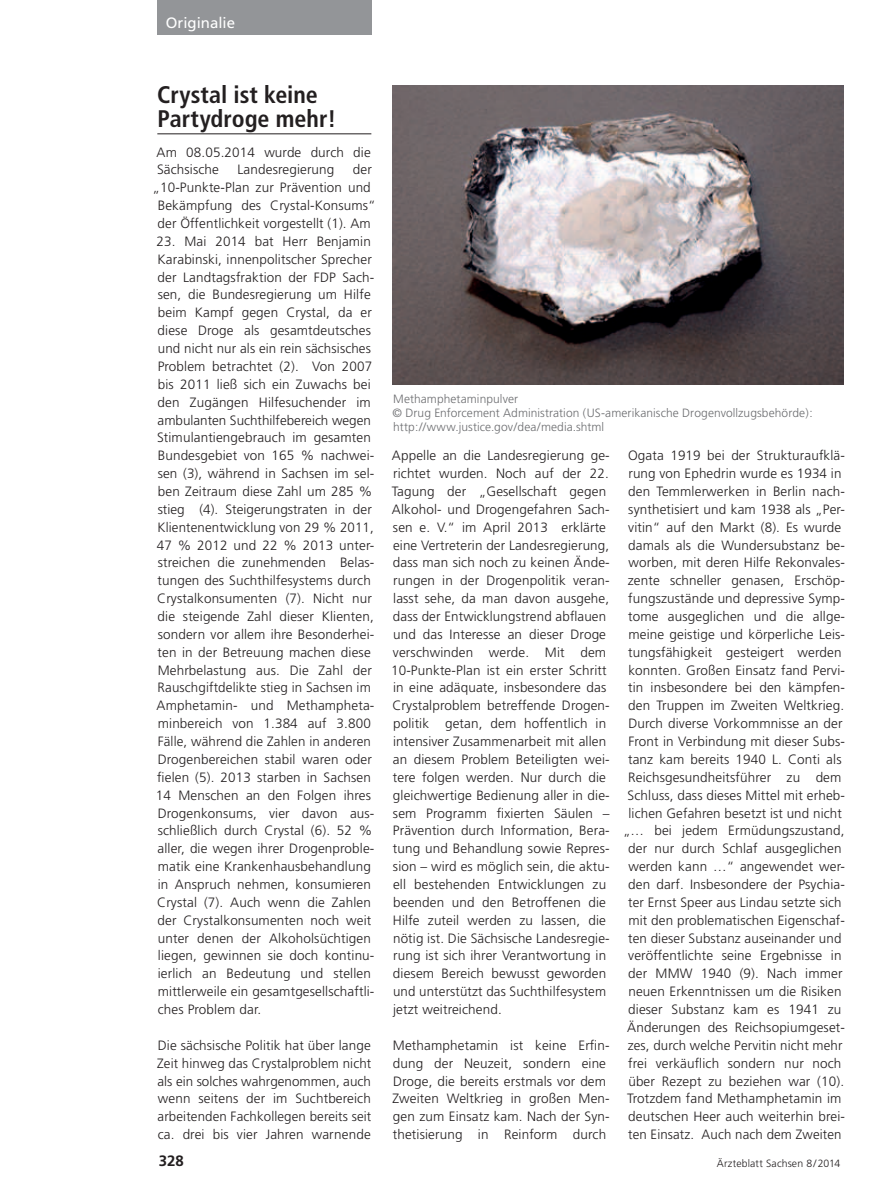
<style>
.page{position:relative;width:893px;height:1191px;background:#fff}
.page>*{position:absolute;margin:0;border:0;box-sizing:border-box;transform-origin:0 0}
.Überschrift{font:700 condensed 24px/24px "Frutiger";color:#231f20}
.t1{font:15px "Frutiger";color:#fff}
.t2{font:700 15px "Frutiger";color:#231f20}
.Text_allgemein{font:300 13.5px/17.9px "Frutiger";letter-spacing:.01em;color:#231f20}
.Bildunterschrift{font:300 12px "Frutiger";letter-spacing:.005em;color:#6c6d70}
.t3{font:300 10.5px "Frutiger";letter-spacing:.01em;color:#231f20}
</style>
<div class="page">
<hr style="left:157px;top:133px;width:214px;height:1px;background:#231f20">
<div style="left:157px;top:0;width:214px;height:34px;background:#939598"></div>
<img style="left:393px;top:85px;width:450px;height:300px">
<p class="t1" style="left:166px;top:14px;width:71px">Originalie</p>
<p class="Überschrift" style="left:157px;top:83px;width:181px">Crystal ist keine<br>Partydroge mehr!</p>
<p class="Text_allgemein" style="left:157px;top:143px;width:216px">Am 08.05.2014 wurde durch die<br>Sächsische</p>
<p class="Text_allgemein" style="left:237px;top:161px;width:98px">Landesregierung</p>
<p class="Text_allgemein" style="left:353px;top:161px;width:21px">der</p>
<p class="Text_allgemein" style="left:152px;top:179px;width:220px">„10-Punkte-Plan zur Prävention und</p>
<p class="Text_allgemein" style="left:158px;top:196px;width:219px">Bekämpfung des Crystal-Konsums“</p>
<p class="Text_allgemein" style="left:158px;top:214px;width:215px">der Öffentlichkeit vorgestellt (1). Am</p>
<p class="Text_allgemein" style="left:156px;top:232px;width:220px">23. Mai 2014 bat Herr Benjamin Karabinski, innenpolitscher Sprecher der Landtagsfraktion der FDP Sach&shy;sen, die Bundesregierung um Hilfe beim Kampf gegen Crystal, da er diese Droge als gesamtdeutsches und nicht nur als ein rein sächsisches Problem betrachtet (2). Von 2007 bis 2011 ließ sich ein Zuwachs bei den Zugängen Hilfesuchender im ambulanten Suchthilfebereich wegen Stimulantiengebrauch im gesamten Bundesgebiet von 165 % nachwei&shy;sen (3), während in Sachsen im sel&shy;ben Zeitraum diese Zahl um 285 % stieg (4). Steigerungstraten in der Klientenentwicklung von 29 % 2011, 47 % 2012 und 22 % 2013 unter&shy;streichen die zunehmenden Belas&shy;tungen des Suchthilfesystems durch Crystalkonsumenten (7). Nicht nur die steigende Zahl dieser Klienten, sondern vor allem ihre Besonderhei&shy;ten in der Betreuung machen diese Mehrbelastung aus. Die Zahl der Rauschgiftdelikte stieg in Sachsen im Amphetamin- und Methampheta&shy;minbereich von 1.384 auf 3.800<br>Fälle, während die Zahlen in anderen Drogenbereichen stabil waren oder fielen (5). 2013 starben in Sachsen 14 Menschen an den Folgen ihres Drogenkonsums, vier davon aus&shy;schließlich durch Crystal (6). 52 % aller, die wegen ihrer Drogenproble&shy;matik eine Krankenhausbehandlung in Anspruch nehmen, konsumieren Crystal (7). Auch wenn die Zahlen der Crystalkonsumenten noch weit unter denen der Alkoholsüchtigen liegen, gewinnen sie doch kontinu&shy;ierlich an Bedeutung und stellen mittlerweile ein gesamtgesellschaftli&shy;ches Problem dar.</p>
<p class="Text_allgemein" style="left:157px;top:1036px;width:216px;text-align:justify">Die sächsische Politik hat über lange Zeit hinweg das Crystalproblem nicht als ein solches wahrgenommen, auch wenn seitens der im Suchtbereich arbeitenden Fachkollegen bereits seit ca. drei bis vier Jahren warnende</p>
<p class="Bildunterschrift" style="left:393px;top:392px;width:127px">Methamphetaminpulver</p>
<p class="Bildunterschrift" style="left:392px;top:406px;width:422px">© Drug Enforcement Administration (US-amerikanische Drogenvollzugsbehörde):</p>
<p class="Bildunterschrift" style="left:393px;top:420px;width:213px">http://www.justice.gov/dea/media.shtml</p>
<p class="Text_allgemein" style="left:391px;top:446px;width:220px">Appelle an die Landesregierung ge-- richtet wurden. Noch auf der 22.<br>Tagung der „Gesellschaft gegen Alkohol- und Drogengefahren Sach&shy;sen e. V.“ im April 2013 erklärte eine Vertreterin der Landesregierung, dass man sich noch zu keinen Ände&shy;rungen in der Drogenpolitik veran&shy;lasst sehe, da man davon ausgehe, dass der Entwicklungstrend abflauen und das Interesse an dieser Droge verschwinden werde. Mit dem 10-Punkte-Plan ist ein erster Schritt in eine adäquate, insbesondere das Crystalproblem betreffende Drogen&shy;politik getan, dem hoffentlich in intensiver Zusammenarbeit mit allen an diesem Problem Beteiligten wei&shy;tere folgen werden. Nur durch die gleichwertige Bedienung aller in die&shy;sem Programm fixierten Säulen – Prävention durch Information, Bera&shy;tung und Behandlung sowie Repres&shy;sion – wird es möglich sein, die aktu&shy;ell bestehenden Entwicklungen zu beenden und den Betroffenen die Hilfe zuteil werden zu lassen, die nötig ist. Die Sächsische Landesregie&shy;rung ist sich ihrer Verantwortung in diesem Bereich bewusst geworden und unterstützt das Suchthilfesystem jetzt weitreichend.</p>
<p class="Text_allgemein" style="left:392px;top:1036px;width:219px">Methamphetamin ist keine Erfi n&shy;dung der Neuzeit, sondern eine<br>Droge, die bereits erstmals vor dem<br>Zweiten Weltkrieg in großen Men&shy;gen zum Einsatz kam. Nach der Syn&shy;thetisierung in Reinform durch</p>
<p class="Text_allgemein" style="left:623px;top:446px;width:224px;text-align:center">Ogata 1919 bei der Strukturaufklä&shy;rung von Ephedrin wurde es 1934 in den Temmlerwerken in Berlin nach&shy;synthetisiert und kam 1938 als „Per&shy;vitin“ auf den Markt (8). Es wurde damals als die Wundersubstanz be-- worben, mit deren Hilfe Rekonvales&shy;zente schneller genasen, Erschöp&shy;fungszustände und depressive Symp&shy;tome ausgeglichen und die allge&shy;meine geistige und körperliche Leis&shy;tungsfähigkeit gesteigert werden konnten. Großen Einsatz fand Pervi&shy;tin insbesondere bei den kämpfen&shy;den Truppen im Zweiten Weltkrieg.<br>Durch diverse Vorkommnisse an der Front in Verbindung mit dieser Subs&shy;tanz kam bereits 1940 L. Conti als Reichsgesundheitsführer zu dem Schluss, dass dieses Mittel mit erheb&shy;lichen Gefahren besetzt ist und nicht „… bei jedem Ermüdungszustand, der nur durch Schlaf ausgeglichen werden kann …“ angewendet wer&shy;den darf. Insbesondere der Psychia&shy;ter Ernst Speer aus Lindau setzte sich mit den problematischen Eigenschaf&shy;ten dieser Substanz auseinander und veröffentlichte seine Ergebnisse in der MMW 1940 (9). Nach immer neuen Erkenntnissen um die Risiken dieser Substanz kam es 1941 zu Änderungen des Reichsopiumgeset&shy;zes, durch welche Pervitin nicht mehr frei verkäufl ich sondern nur noch über Rezept zu beziehen war (10).<br>Trotzdem fand Methamphetamin im deutschen Heer auch weiterhin brei&shy;ten Einsatz. Auch nach dem Zweiten</p>
<p class="t2" style="left:159px;top:1151px;width:27px">328</p>
<p class="t3" style="left:717px;top:1157px;width:125px">Ärzteblatt Sachsen 8/2014</p>
</div>
